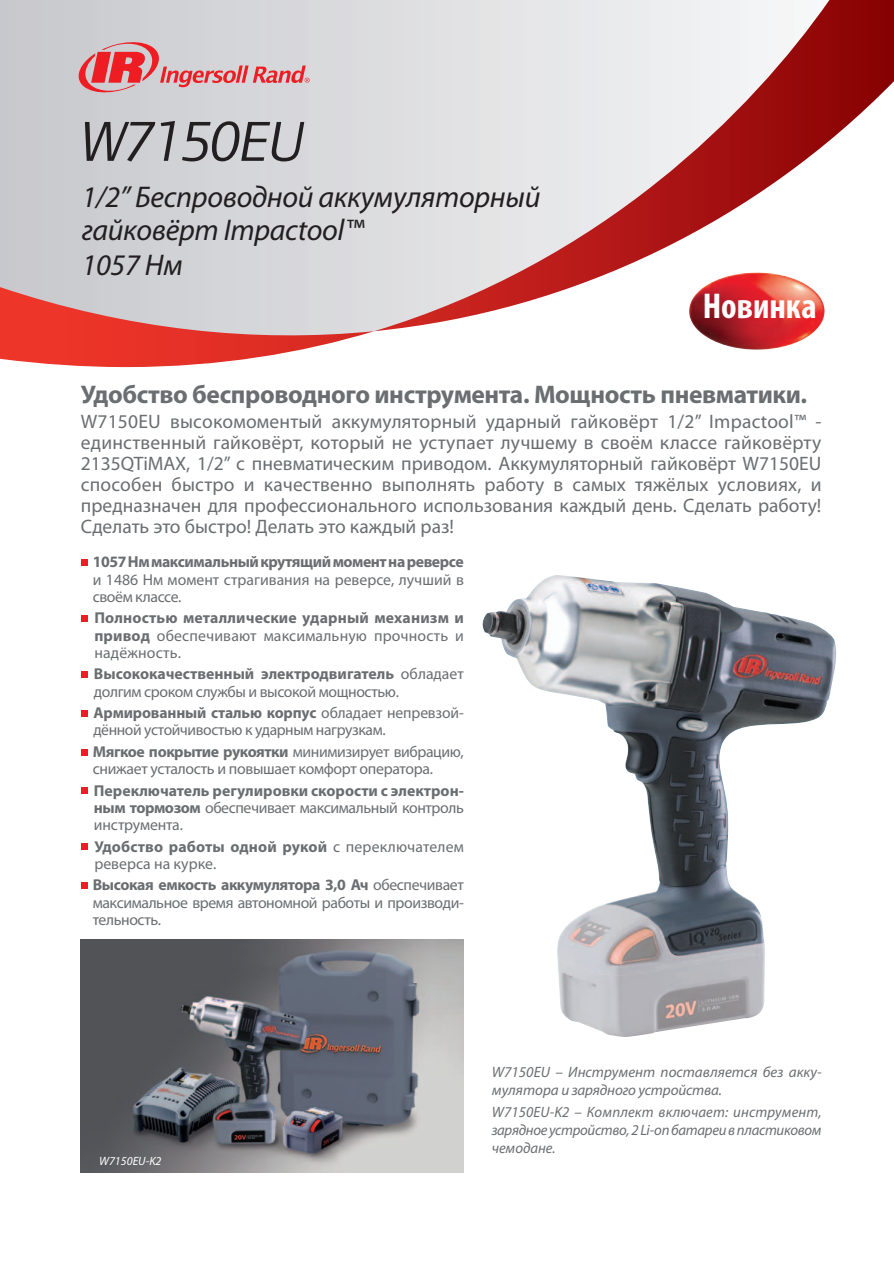
<style>
.page{position:relative;width:894px;height:1263px;background:#fff}
.page>*{position:absolute;margin:0;border:0;box-sizing:border-box;transform-origin:0 0}
.t1{font:italic 58.2px "Foundry Form Sans";letter-spacing:-.01em;color:#231f20}
.t2{font:700 condensed 36px "Myriad Pro";color:#fff}
.t3{font:italic 30px/33.8px "Myriad Pro";letter-spacing:-.01em;color:#231f20}
.t4{font:700 25.5px "Myriad Pro";letter-spacing:-.015em;color:#6b6e71}
.t5{font:19.5px/21px "Myriad Pro";color:#6b6e71;text-align:justify}
.t6{font:700 15.9px "Myriad Pro";letter-spacing:-.025em;color:#6b6e71}
.t7{font:15.75px/17.2px "Myriad Pro";letter-spacing:-.02em;color:#6b6e71}
.t8{font:15.75px/17.2px "Myriad Pro";color:#6b6e71}
.t9{font:700 15.75px/17.2px "Myriad Pro";color:#6b6e71;text-align:justify}
.t10{font:italic 15px/18px "Myriad Pro";letter-spacing:-.01em;color:#6b6e71}
.t11{font:italic 12px "Myriad Pro";color:#fff}
.s1{font-size:15.9px}
.s2{font-weight:700}
.s3{font-weight:400}
</style>
<div class="page">
<svg style="left:0;top:0;width:893px;height:367px"></svg>
<svg style="left:77px;top:39px;width:232px;height:57px;background:#d8abaf"></svg>
<img style="left:482px;top:575px;width:355px;height:462px">
<div style="left:81px;top:559px;width:6px;height:7px;background:#ee1d23"></div>
<div style="left:81px;top:615px;width:6px;height:7px;background:#ee1d23"></div>
<div style="left:81px;top:671px;width:6px;height:7px;background:#ee1d23"></div>
<svg style="left:81px;top:710px;width:6px;height:6px"></svg>
<svg style="left:81px;top:749px;width:6px;height:6px"></svg>
<div style="left:81px;top:787px;width:6px;height:7px;background:#ee1d23"></div>
<div style="left:81px;top:843px;width:6px;height:7px;background:#ee1d23"></div>
<div style="left:81px;top:882px;width:6px;height:7px;background:#ee1d23"></div>
<img style="left:688px;top:272px;width:136px;height:78px">
<img style="left:81px;top:939px;width:382px;height:234px">
<h1 class="t1" style="left:81px;top:109px;width:226px">W7150EU</h1>
<h3 class="t3" style="left:82px;top:180px;width:460px">1/2” Беспроводной аккумуляторный гайковёрт Impactool™<br>1057 Нм</h3>
<h2 class="t2" style="left:702px;top:283px;width:115px">Новинка</h2>
<h3 class="t4" style="left:81px;top:377px;width:727px">Удобство беспроводного инструмента. Мощность пневматики.</h3>
<p class="t5" style="left:81px;top:410px;width:741px">W7150EU высокомоментый аккумуляторный ударный гайковёрт 1/2” Impactool™ - единственный гайковёрт, который не уступает лучшему в своём классе гайковёрту 2135QTiMAX, 1/2” с пневматическим приводом. Аккумуляторный гайковёрт W7150EU способен быстро и качественно выполнять работу в самых тяжёлых условиях, и предназначен для профессионального использования каждый день. Сделать работу!<br>Сделать это быстро! Делать это каждый раз!</p>
<p class="t6" style="left:93px;top:551px;width:372px">1057 Нм максимальный крутящий момент на реверсе</p>
<p class="t8" style="left:93px;top:570px;width:372px"><span class="s1">и</span> 1486 Нм момент страгивания на реверсе, лучший в своём классе.</p>
<p class="t7" style="left:94px;top:609px;width:371px;text-align:justify"><span class="s2">Полностью металлические ударный механизм и привод</span> обеспечивают максимальную прочность и надёжность.</p>
<p class="t7" style="left:94px;top:665px;width:371px"><span class="s2">Высококачественный электродвигатель</span> обладает долгим сроком службы и высокой мощностью.</p>
<p class="t7" style="left:93px;top:704px;width:372px"><span class="s2">Армированный сталью корпус</span> обладает непревзой&shy;дённой устойчивостью к ударным нагрузкам.</p>
<p class="t7" style="left:93px;top:742px;width:372px"><span class="s2">Мягкое покрытие рукоятки</span> минимизирует вибрацию, снижает усталость и повышает комфорт оператора.</p>
<p class="t9" style="left:94px;top:781px;width:371px">Переключатель регулировки скорости с электрон&shy;ным тормозом <span class="s3">обеспечивает максимальный контроль инструмента.</span></p>
<p class="t8" style="left:94px;top:837px;width:371px"><span class="s2">Удобство работы одной рукой</span> с переключателем реверса на курке.</p>
<p class="t7" style="left:93px;top:876px;width:372px;text-align:justify"><span class="s2">Высокая емкость аккумулятора 3,0 Ач</span> обеспечивает максимальное время автономной работы и производи&shy;тельность.</p>
<p class="t11" style="left:99px;top:1153px;width:64px">W7150EU-K2</p>
<p class="t10" style="left:491px;top:1062px;width:331px">W7150EU – Инструмент поставляется без акку&shy;мулятора и зарядного устройства.</p>
<p class="t10" style="left:491px;top:1102px;width:331px;text-align:justify">W7150EU-K2 – Комплект включает: инструмент, зарядное устройство, 2 Li-on батареи в пластиковом чемодане.</p>
</div>
